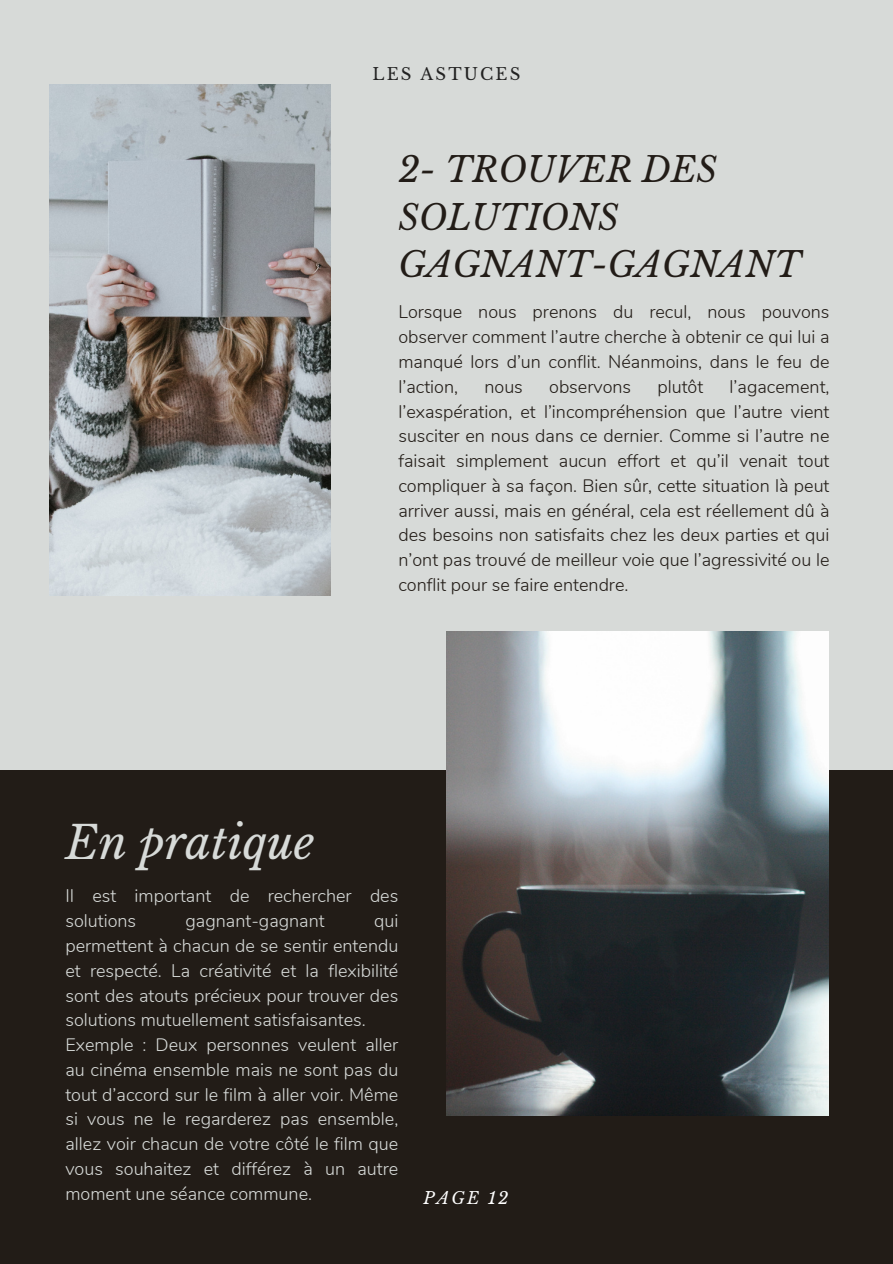
<style>
.page{position:relative;width:893px;height:1264px;background:#fff}
.page>*{position:absolute;margin:0;border:0;box-sizing:border-box;transform-origin:0 0}
.t1{font:italic 45px "Libre Baskerville";color:#d7dad8}
.t2{font:italic 34.5px/47.2px "Libre Baskerville";color:#221c17}
.t3{font:300 18px/24.8px "Nunito";color:#221c17;text-align:justify}
.t4{font:300 18px/24.8px "Nunito";color:#d7dad8;text-align:justify}
.t5{font:16.5px "Libre Baskerville";letter-spacing:.13em;color:#222}
.t6{font:italic 16.5px "Libre Baskerville";letter-spacing:.13em;color:#fff}
</style>
<div class="page">
<div style="left:0;top:0;width:892px;height:1263px;background:#d7dad8"></div>
<div style="left:0;top:770px;width:892px;height:493px;background:#221c17"></div>
<img style="left:49px;top:85px;width:282px;height:510px">
<img style="left:446px;top:631px;width:382px;height:484px">
<p class="t5" style="left:372px;top:64px;width:149px">LES ASTUCES</p>
<p class="t2" style="left:398px;top:147px;width:404px">2- TROUVER DES<br>SOLUTIONS<br>GAGNANT-GAGNANT</p>
<p class="t3" style="left:398px;top:300px;width:432px">Lorsque nous prenons du recul, nous pouvons observer comment l’autre cherche à obtenir ce qui lui a manqué lors d’un conflit. Néanmoins, dans le feu de l’action,</p>
<p class="t3" style="left:484px;top:374px;width:40px">nous</p>
<p class="t3" style="left:549px;top:374px;width:83px">observons</p>
<p class="t3" style="left:657px;top:374px;width:47px">plutôt</p>
<p class="t3" style="left:398px;top:374px;width:432px;text-indent:331px">l’agacement, l’exaspération, et l’incompréhension que l’autre vient susciter en nous dans ce dernier. Comme si l’autre ne faisait simplement aucun effort et qu’il venait tout compliquer à sa façon. Bien sûr, cette situation là peut arriver aussi, mais en général, cela est réellement dû à des besoins non satisfaits chez les deux parties et qui n’ont pas trouvé de meilleur voie que l’agressivité ou le conflit pour se faire entendre.</p>
<p class="t1" style="left:65px;top:815px;width:250px">En pratique</p>
<p class="t4" style="left:65px;top:884px;width:334px">II est important de rechercher des solutions</p>
<p class="t4" style="left:65px;top:908px;width:334px;text-indent:308px">qui permettent à chacun de se sentir entendu et respecté. La créativité et la flexibilité sont des atouts précieux pour trouver des solutions mutuellement satisfaisantes.</p>
<p class="t4" style="left:65px;top:1032px;width:334px">Exemple : Deux personnes veulent aller au cinéma ensemble mais ne sont pas du tout d’accord sur le film à aller voir. Même si vous ne le regarderez pas ensemble, allez voir chacun de votre côté le film que vous souhaitez et différez à un autre moment une séance commune.</p>
<p class="t4" style="left:185px;top:908px;width:141px">gagnant-gagnant</p>
<p class="t6" style="left:423px;top:1187px;width:86px">PAGE 12</p>
</div>
